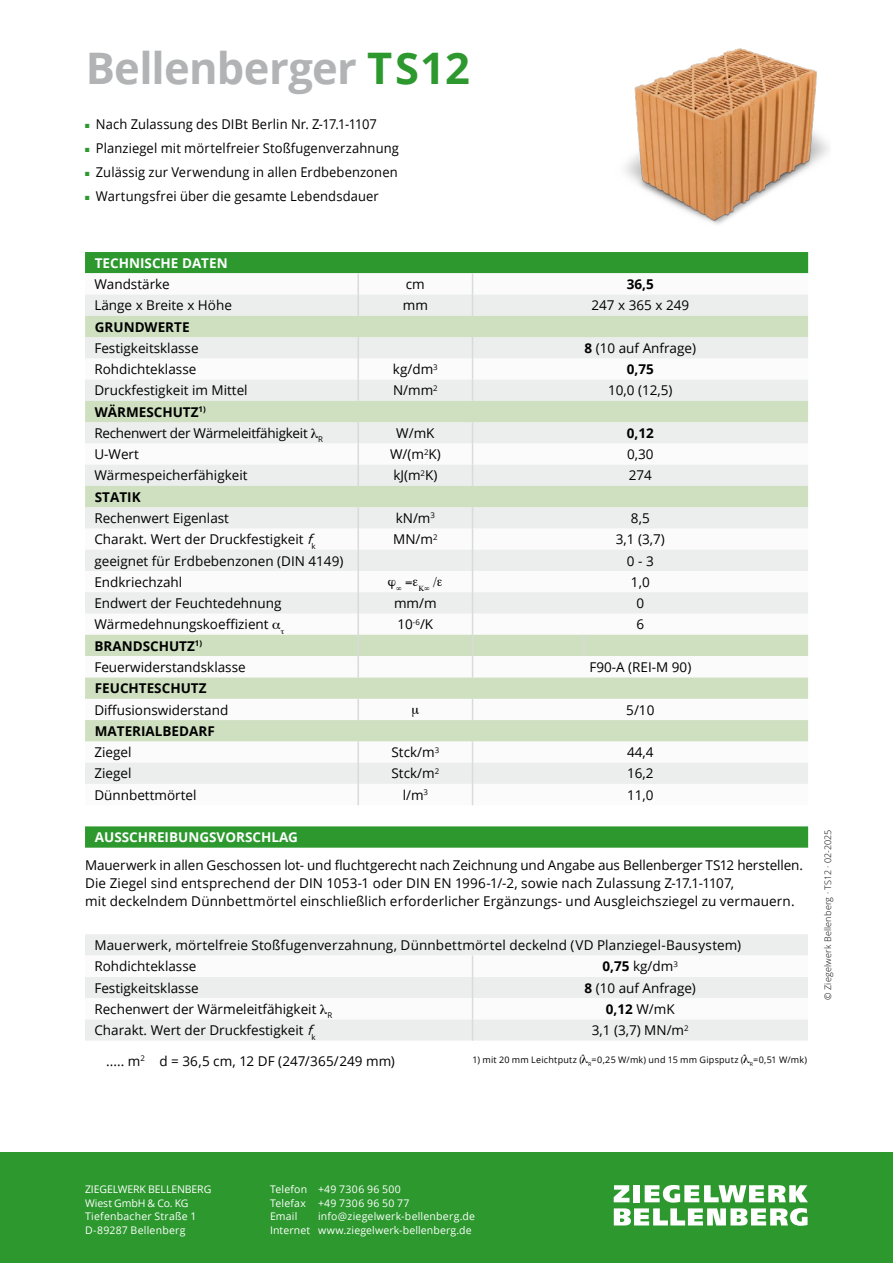
<style>
.page{position:relative;width:893px;height:1263px;background:#fff}
.page>*{position:absolute;margin:0;border:0;box-sizing:border-box;transform-origin:0 0}
.t1{font:700 43.5px "Open Sans";letter-spacing:-.015em;color:#b1b3b4}
.t2{font:13.5px/18px "Open Sans";color:#000}
.t3{font:13.5px "Open Sans";color:#000;scale:.96 1}
.t4{font:700 13.5px "Open Sans";color:#000}
.t5{font:13.5px/21.3px "Open Sans";letter-spacing:-.02em;color:#000}
.t6{font:700 13.5px "Open Sans";color:#fff}
.t7{font:10.5px/13.5px "Open Sans";letter-spacing:.02em;color:#fff}
.t8{font:9px "Open Sans";letter-spacing:.025em;color:#000}
.t9{font:300 9px "Open Sans";letter-spacing:.025em;color:#000}
.s1{color:#2c982e}
.s2{font-weight:700}
.s3{font-style:italic}
.s4{font-weight:400}
</style>
<div class="page">
<div style="left:0;top:1152px;width:893px;height:111px;background:#2c982e"></div>
<svg style="left:614px;top:1208px;width:193px;height:18px"></svg>
<svg style="left:614px;top:1185px;width:15px;height:17px"></svg>
<div style="left:633px;top:1185px;width:7px;height:17px;background:#fff"></div>
<svg style="left:645px;top:1185px;width:163px;height:17px"></svg>
<img style="left:625px;top:48px;width:204px;height:176px">
<div style="left:85px;top:934px;width:723px;height:106px;background:#eceded"></div>
<svg style="left:85px;top:955px;width:723px;height:64px"></svg>
<svg style="left:472px;top:955px;width:1px;height:85px"></svg>
<svg style="left:85px;top:252px;width:723px;height:596px;fill:#2c982e"></svg>
<svg style="left:85px;top:273px;width:723px;height:532px"></svg>
<svg style="left:85px;top:295px;width:723px;height:489px;fill:#eceded"></svg>
<svg style="left:85px;top:316px;width:723px;height:425px"></svg>
<hr style="left:357px;top:273px;width:2px;height:22px;background:#d9dadb">
<hr style="left:357px;top:295px;width:2px;height:21px;background:#d9dadb">
<hr style="left:357px;top:337px;width:2px;height:21px;background:#d9dadb">
<hr style="left:357px;top:358px;width:2px;height:22px;background:#d9dadb">
<hr style="left:357px;top:380px;width:2px;height:21px;background:#d9dadb">
<hr style="left:357px;top:422px;width:2px;height:21px;background:#d9dadb">
<hr style="left:357px;top:443px;width:2px;height:22px;background:#d9dadb">
<hr style="left:357px;top:465px;width:2px;height:21px;background:#d9dadb">
<hr style="left:357px;top:507px;width:2px;height:21px;background:#d9dadb">
<hr style="left:357px;top:528px;width:2px;height:22px;background:#d9dadb">
<hr style="left:357px;top:550px;width:2px;height:21px;background:#d9dadb">
<hr style="left:357px;top:571px;width:2px;height:21px;background:#d9dadb">
<hr style="left:357px;top:592px;width:2px;height:21px;background:#d9dadb">
<hr style="left:357px;top:613px;width:2px;height:22px;background:#d9dadb">
<hr style="left:357px;top:699px;width:2px;height:21px;background:#d9dadb">
<hr style="left:357px;top:741px;width:2px;height:22px;background:#d9dadb">
<hr style="left:357px;top:763px;width:2px;height:21px;background:#d9dadb">
<hr style="left:357px;top:784px;width:2px;height:21px;background:#d9dadb">
<hr style="left:357px;top:635px;width:2px;height:21px;background:#d9dadb">
<hr style="left:357px;top:656px;width:2px;height:21px;background:#d9dadb">
<hr style="left:583px;top:635px;width:2px;height:21px;background:#d9dadb">
<svg style="left:472px;top:699px;width:1px;height:21px"></svg>
<svg style="left:472px;top:337px;width:1px;height:64px"></svg>
<svg style="left:472px;top:507px;width:1px;height:170px"></svg>
<svg style="left:472px;top:273px;width:1px;height:43px"></svg>
<svg style="left:472px;top:422px;width:1px;height:64px"></svg>
<svg style="left:472px;top:741px;width:1px;height:64px"></svg>
<svg style="left:320px;top:1004px;width:7px;height:10px"></svg>
<svg style="left:311px;top:428px;width:7px;height:10px"></svg>
<svg style="left:273px;top:623px;width:11px;height:11px"></svg>
<svg style="left:412px;top:708px;width:7px;height:9px"></svg>
<svg style="left:388px;top:577px;width:54px;height:14px"></svg>
<h1 class="t1" style="left:86px;top:38px;width:386px">Bellenberger <span class="s1">TS12</span></h1>
<p class="t3" style="left:85px;top:115px;width:306px"><span class="s1">■</span> Nach Zulassung des DIBt Berlin Nr. Z-17.1-1107</p>
<p class="t3" style="left:85px;top:139px;width:328px"><span class="s1">■</span> Planziegel mit mörtelfreier Stoßfugenverzahnung</p>
<p class="t3" style="left:85px;top:163px;width:327px"><span class="s1">■</span> Zulässig zur Verwendung in allen Erdbebenzonen</p>
<p class="t3" style="left:85px;top:187px;width:308px"><span class="s1">■</span> Wartungsfrei über die gesamte Lebendsdauer</p>
<p class="t6" style="left:95px;top:253px;width:134px">TECHNISCHE DATEN</p>
<p class="t2" style="left:94px;top:275px;width:77px">Wandstärke</p>
<p class="t2" style="left:406px;top:275px;width:20px">cm</p>
<p class="t4" style="left:627px;top:275px;width:29px">36,5</p>
<p class="t2" style="left:94px;top:296px;width:139px">Länge x Breite x Höhe</p>
<p class="t2" style="left:403px;top:296px;width:27px">mm</p>
<p class="t2" style="left:591px;top:296px;width:99px">247 x 365 x 249</p>
<p class="t4" style="left:95px;top:317px;width:96px">GRUNDWERTE</p>
<p class="t2" style="left:94px;top:339px;width:106px">Festigkeitsklasse</p>
<p class="t2" style="left:585px;top:339px;width:113px"><span class="s2">8</span> (10 auf Anfrage)</p>
<p class="t2" style="left:94px;top:360px;width:103px">Rohdichteklasse</p>
<p class="t2" style="left:393px;top:360px;width:46px">kg/dm<sup>3</sup></p>
<p class="t4" style="left:627px;top:360px;width:29px">0,75</p>
<p class="t2" style="left:94px;top:381px;width:155px">Druckfestigkeit im Mittel</p>
<p class="t2" style="left:393px;top:381px;width:46px">N/mm<sup>2</sup></p>
<p class="t2" style="left:608px;top:381px;width:66px">10,0 (12,5)</p>
<p class="t5" style="left:94px;top:401px;width:230px"><span class="s2">WÄRMESCHUTZ</span><sup>1)<br></sup>Rechenwert der Wärmeleitfähigkeit <sub>R</sub></p>
<p class="t2" style="left:396px;top:424px;width:40px">W/mK</p>
<p class="t4" style="left:627px;top:423px;width:29px">0,12</p>
<p class="t2" style="left:94px;top:445px;width:46px">U-Wert</p>
<p class="t2" style="left:390px;top:445px;width:52px">W/(m<sup>2</sup>K)</p>
<p class="t2" style="left:627px;top:445px;width:28px">0,30</p>
<p class="t2" style="left:94px;top:466px;width:155px">Wärmespeicherfähigkeit</p>
<p class="t2" style="left:393px;top:466px;width:46px">kJ(m<sup>2</sup>K)</p>
<p class="t2" style="left:629px;top:466px;width:25px">274</p>
<p class="t4" style="left:95px;top:487px;width:47px">STATIK</p>
<p class="t2" style="left:94px;top:509px;width:136px">Rechenwert Eigenlast</p>
<p class="t2" style="left:396px;top:509px;width:41px">kN/m<sup>3</sup></p>
<p class="t2" style="left:631px;top:509px;width:20px">8,5</p>
<p class="t2" style="left:94px;top:530px;width:224px">Charakt. Wert der Druckfestigkeit <span class="s3">f</span><sub>k</sub></p>
<p class="t2" style="left:393px;top:530px;width:46px">MN/m<sup>2</sup></p>
<p class="t2" style="left:616px;top:530px;width:51px">3,1 (3,7)</p>
<p class="t2" style="left:94px;top:551px;width:250px">geeignet für Erdbebenzonen (DIN 4149)</p>
<p class="t2" style="left:627px;top:551px;width:28px">0 - 3</p>
<p class="t2" style="left:94px;top:572px;width:89px">Endkriechzahl</p>
<p class="t2" style="left:631px;top:572px;width:20px">1,0</p>
<p class="t2" style="left:94px;top:594px;width:189px">Endwert der Feuchtedehnung</p>
<p class="t2" style="left:394px;top:594px;width:44px">mm/m</p>
<p class="t2" style="left:636px;top:594px;width:9px">0</p>
<p class="t2" style="left:94px;top:615px;width:176px">Wärmedehnungskoeffizient</p>
<p class="t2" style="left:398px;top:615px;width:37px">10<sup>-6</sup>/K</p>
<p class="t2" style="left:636px;top:615px;width:9px">6</p>
<p class="t2" style="left:94px;top:635px;width:153px;line-height:21.5px"><span class="s2">BRANDSCHUTZ</span><sup>1)<br></sup>Feuerwiderstandsklasse</p>
<p class="t2" style="left:589px;top:658px;width:103px">F90-A (REI-M 90)</p>
<p class="t4" style="left:95px;top:679px;width:113px">FEUCHTESCHUTZ</p>
<p class="t2" style="left:94px;top:700px;width:135px">Diffusionswiderstand</p>
<p class="t2" style="left:626px;top:700px;width:30px">5/10</p>
<p class="t4" style="left:95px;top:721px;width:122px">MATERIALBEDARF</p>
<p class="t2" style="left:94px;top:743px;width:39px">Ziegel</p>
<p class="t2" style="left:392px;top:743px;width:49px">Stck/m<sup>3</sup></p>
<p class="t2" style="left:627px;top:743px;width:28px">44,4</p>
<p class="t2" style="left:94px;top:764px;width:39px">Ziegel</p>
<p class="t2" style="left:392px;top:764px;width:49px">Stck/m<sup>2</sup></p>
<p class="t2" style="left:627px;top:764px;width:28px">16,2</p>
<p class="t2" style="left:94px;top:785px;width:104px">Dünnbettmörtel</p>
<p class="t2" style="left:403px;top:785px;width:27px">l/m<sup>3</sup></p>
<p class="t2" style="left:627px;top:785px;width:28px">11,0</p>
<p class="t6" style="left:95px;top:828px;width:205px">AUSSCHREIBUNGSVORSCHLAG</p>
<p class="t2" style="left:85px;top:856px;width:719px">Mauerwerk in allen Geschossen lot- und fluchtgerecht nach Zeichnung und Angabe aus Bellenberger TS12 herstellen.<br>Die Ziegel sind entsprechend der DIN 1053-1 oder DIN EN 1996-1/-2, sowie nach Zulassung Z-17.1-1107,<br>mit deckelndem Dünnbettmörtel einschließlich erforderlicher Ergänzungs- und Ausgleichsziegel zu vermauern.</p>
<p class="t2" style="left:94px;top:934px;width:648px;line-height:21.3px">Mauerwerk, mörtelfreie Stoßfugenverzahnung, Dünnbettmörtel deckelnd (VD Planziegel-Bausystem)<br>Rohdichteklasse</p>
<p class="t2" style="left:603px;top:957px;width:77px"><span class="s2">0,75</span> kg/dm<sup>3</sup></p>
<p class="t2" style="left:94px;top:978px;width:106px">Festigkeitsklasse</p>
<p class="t2" style="left:584px;top:978px;width:113px"><span class="s2">8</span> (10 auf Anfrage)</p>
<p class="t2" style="left:94px;top:999px;width:239px">Rechenwert der Wärmeleitfähigkeit <sub>R</sub></p>
<p class="t4" style="left:606px;top:999px;width:70px">0,12 <span class="s4">W/mK</span></p>
<p class="t2" style="left:94px;top:1021px;width:224px">Charakt. Wert der Druckfestigkeit <span class="s3">f</span><sub>k</sub></p>
<p class="t2" style="left:592px;top:1021px;width:98px">3,1 (3,7) MN/m<sup>2</sup></p>
<p class="t2" style="left:106px;top:1051px;width:290px">..... m<sup>2</sup> d = 36,5 cm, 12 DF (247/365/249 mm)</p>
<p class="t8" style="left:472px;top:1053px;width:336px">1) mit 20 mm Leichtputz ( <sub>R</sub>=0,25 W/mk) und 15 mm Gipsputz ( <sub>R</sub>=0,51 W/mk)</p>
<p class="t9" style="left:822px;top:1000px;width:172px;rotate:-90deg">© Ziegelwerk Bellenberg · TS12 · 02-2025</p>
<p class="t7" style="left:85px;top:1182px;width:128px">ZIEGELWERK BELLENBERG<br>Wiest GmbH &amp; Co. KG<br>Tiefenbacher Straße 1<br>D-89287 Bellenberg</p>
<p class="t7" style="left:270px;top:1182px;width:141px">Telefon +49 7306 96 500<br>Telefax +49 7306 96 50 77<br>Email</p>
<p class="t7" style="left:270px;top:1209px;width:207px;text-indent:48px">info@ziegelwerk-bellenberg.de<br>Internet www.ziegelwerk-bellenberg.de</p>
</div>
